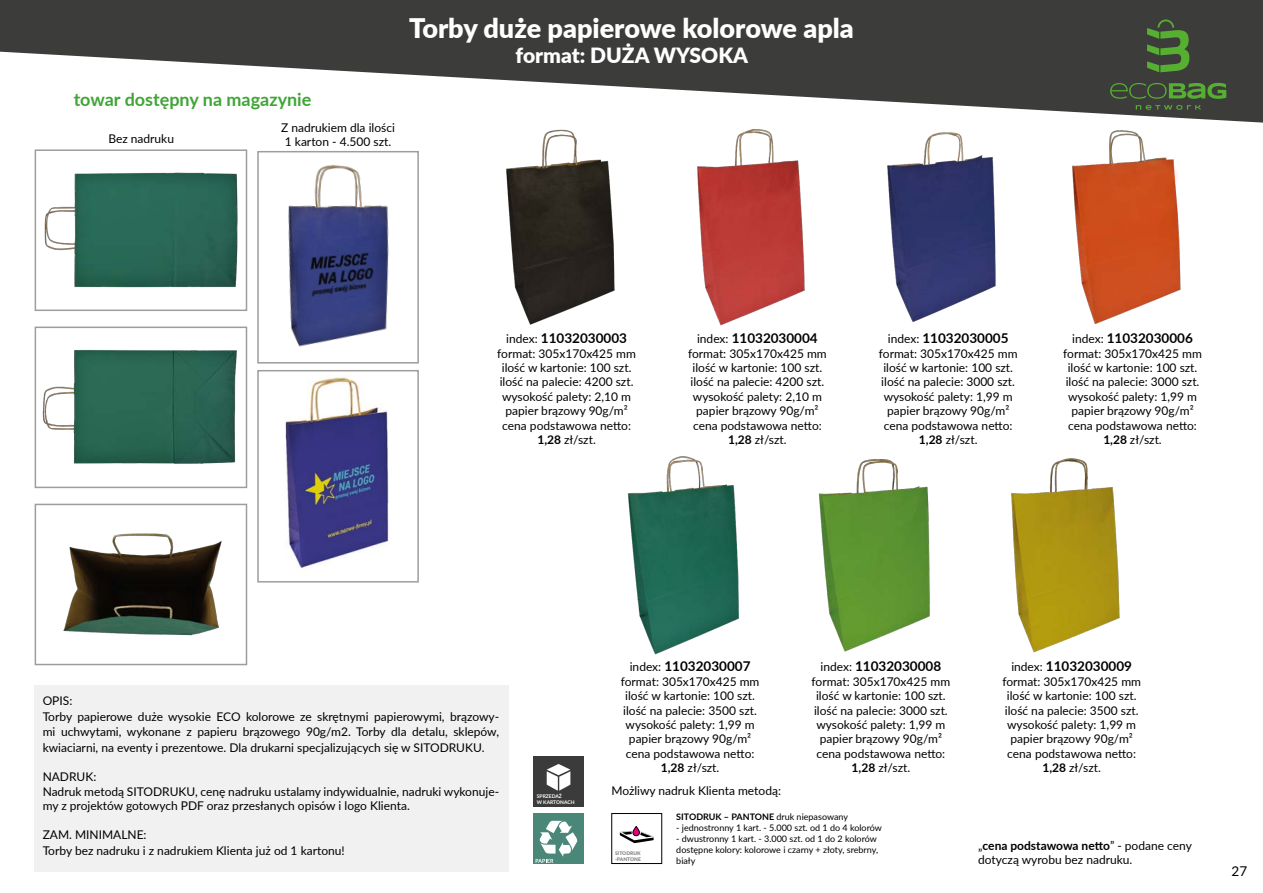
<style>
.page{position:relative;width:1263px;height:893px;background:#fff}
.page>*{position:absolute;margin:0;border:0;box-sizing:border-box;transform-origin:0 0}
.t1{font:900 27px "Lato";color:#fff}
.t2{font:900 21px "Lato";color:#fff}
.t3{font:700 18px "Lato";color:#3fa535}
.t4{font:700 13.5px "Lato";color:#000}
.t5{font:13.5px "Lato";color:#000}
.t6{font:12px/14.4px "Lato";color:#000;text-align:center}
.t7{font:9px/10.8px "Lato";color:#000}
.t8{font:700 9px "Lato";color:#000}
.t9{font:700 4.95px/6px "Lato";color:#fff}
.t10{font:900 4.95px/6px "Lato";color:#878787}
.s1{font-weight:400;font-size:12px}
.s2{font-weight:700}
.s3{font-weight:400}
</style>
<div class="page">
<svg style="left:0;top:0;width:1263px;height:123px;fill:#3c3c3b"></svg>
<div style="left:35px;top:685px;width:474px;height:186px;background:#f2f1f1"></div>
<div style="left:533px;top:813px;width:51px;height:51px;background:#4a8779"></div>
<svg style="left:536px;top:821px;width:41px;height:42px"></svg>
<div style="left:533px;top:756px;width:50px;height:50px;background:#3c3b3b"></div>
<svg style="left:547px;top:771px;width:23px;height:20px"></svg>
<svg style="left:547px;top:764px;width:23px;height:11px"></svg>
<img style="left:506px;top:129px;width:109px;height:196px">
<img style="left:887px;top:132px;width:109px;height:191px">
<img style="left:818px;top:459px;width:112px;height:193px">
<img style="left:697px;top:129px;width:108px;height:197px">
<img style="left:627px;top:456px;width:112px;height:199px">
<img style="left:1072px;top:130px;width:109px;height:194px">
<img style="left:1011px;top:458px;width:109px;height:195px">
<div style="left:611px;top:813px;width:51px;height:51px;border:1px solid #000"></div>
<svg style="left:620px;top:826px;width:34px;height:17px"></svg>
<img style="left:44px;top:172px;width:194px;height:116px">
<div style="left:35px;top:149px;width:212px;height:162px;border:2px solid #9d9d9c"></div>
<img style="left:42px;top:350px;width:195px;height:114px">
<div style="left:35px;top:327px;width:212px;height:161px;border:2px solid #9d9d9c"></div>
<img style="left:63px;top:533px;width:159px;height:103px">
<div style="left:35px;top:504px;width:212px;height:161px;border:2px solid #9d9d9c"></div>
<svg style="left:1136px;top:105px;width:65px;height:5px"></svg>
<svg style="left:1110px;top:83px;width:116px;height:16px;background:#466a36"></svg>
<svg style="left:1147px;top:20px;width:42px;height:52px;background:#477036"></svg>
<img style="left:288px;top:165px;width:101px;height:182px">
<div style="left:257px;top:151px;width:162px;height:213px;border:2px solid #9d9d9c"></div>
<img style="left:285px;top:375px;width:104px;height:194px">
<div style="left:257px;top:370px;width:162px;height:213px;border:2px solid #9d9d9c"></div>
<h3 class="t3" style="left:74px;top:87px;width:239px">towar dostępny na magazynie</h3>
<p class="t6" style="left:281px;top:120px;width:115px">Z nadrukiem dla ilości</p>
<p class="t6" style="left:108px;top:131px;width:67px">Bez nadruku</p>
<p class="t6" style="left:285px;top:134px;width:108px">1 karton - 4.500 szt.</p>
<h1 class="t1" style="left:409px;top:8px;width:446px">Torby duże papierowe kolorowe apla</h1>
<h2 class="t2" style="left:515px;top:40px;width:234px">format: DUŻA WYSOKA</h2>
<p class="t4" style="left:506px;top:328px;width:122px"><span class="s1">index:</span> 11032030003</p>
<p class="t6" style="left:497px;top:346px;width:140px">format: 305x170x425 mm ilość w kartonie: 100 szt. ilość na palecie: 4200 szt. wysokość palety: 2,10 m papier brązowy 90g/m² cena podstawowa netto:<br><span class="s2">1,28</span> zł/szt.</p>
<p class="t4" style="left:697px;top:328px;width:122px"><span class="s1">index:</span> 11032030004</p>
<p class="t6" style="left:688px;top:346px;width:140px">format: 305x170x425 mm ilość w kartonie: 100 szt. ilość na palecie: 4200 szt. wysokość palety: 2,10 m papier brązowy 90g/m² cena podstawowa netto:<br><span class="s2">1,28</span> zł/szt.</p>
<p class="t4" style="left:888px;top:328px;width:122px"><span class="s1">index:</span> 11032030005</p>
<p class="t6" style="left:879px;top:346px;width:140px">format: 305x170x425 mm ilość w kartonie: 100 szt. ilość na palecie: 3000 szt. wysokość palety: 1,99 m papier brązowy 90g/m² cena podstawowa netto:<br><span class="s2">1,28</span> zł/szt.</p>
<p class="t4" style="left:1072px;top:328px;width:122px"><span class="s1">index:</span> 11032030006</p>
<p class="t6" style="left:1063px;top:346px;width:140px">format: 305x170x425 mm ilość w kartonie: 100 szt. ilość na palecie: 3000 szt. wysokość palety: 1,99 m papier brązowy 90g/m² cena podstawowa netto:<br><span class="s2">1,28</span> zł/szt.</p>
<p class="t6" style="left:43px;top:692px;width:458px;line-height:16.5px;text-align:left">OPIS:<br>Torby papierowe duże wysokie ECO kolorowe ze skrętnymi papierowymi, brązowy-</p>
<p class="t6" style="left:43px;top:723px;width:458px;line-height:16.5px;text-align:left">mi uchwytami, wykonane z papieru brązowego 90g/m2. Torby dla detalu, sklepów, kwiaciarni, na eventy i prezentowe. Dla drukarni specjalizujących się w SITODRUKU.</p>
<p class="t6" style="left:43px;top:769px;width:458px;text-align:left">NADRUK:<br>Nadruk metodą SITODRUKU, cenę nadruku ustalamy indywidualnie, nadruki wykonuje&shy;my z projektów gotowych PDF oraz przesłanych opisów i logo Klienta.</p>
<p class="t6" style="left:43px;top:826px;width:304px;line-height:16.5px;text-align:left">ZAM. MINIMALNE:<br>Torby bez nadruku i z nadrukiem Klienta już od 1 kartonu!</p>
<p class="t9" style="left:537px;top:793px;width:39px">SPRZEDAŻ<br>W KARTONACH</p>
<p class="t4" style="left:630px;top:656px;width:122px"><span class="s1">index:</span> 11032030007</p>
<p class="t6" style="left:621px;top:674px;width:140px">format: 305x170x425 mm ilość w kartonie: 100 szt. ilość na palecie: 3500 szt. wysokość palety: 1,99 m papier brązowy 90g/m² cena podstawowa netto:<br><span class="s2">1,28</span> zł/szt.</p>
<p class="t6" style="left:611px;top:783px;width:171px">Możliwy nadruk Klienta metodą:</p>
<p class="t4" style="left:820px;top:656px;width:122px"><span class="s1">index:</span> 11032030008</p>
<p class="t6" style="left:811px;top:674px;width:140px">format: 305x170x425 mm ilość w kartonie: 100 szt. ilość na palecie: 3000 szt. wysokość palety: 1,99 m papier brązowy 90g/m² cena podstawowa netto:<br><span class="s2">1,28</span> zł/szt.</p>
<p class="t4" style="left:1011px;top:656px;width:122px"><span class="s1">index:</span> 11032030009</p>
<p class="t6" style="left:1002px;top:674px;width:140px">format: 305x170x425 mm ilość w kartonie: 100 szt. ilość na palecie: 3500 szt. wysokość palety: 1,99 m papier brązowy 90g/m² cena podstawowa netto:<br><span class="s2">1,28</span> zł/szt.</p>
<p class="t10" style="left:615px;top:850px;width:27px">SITODRUK -PANTONE</p>
<p class="t8" style="left:676px;top:810px;width:173px">SITODRUK – PANTONE <span class="s3">druk niepasowany</span></p>
<p class="t7" style="left:676px;top:822px;width:207px">- jednostronny 1 kart. - 5.000 szt. od 1 do 4 kolorów</p>
<p class="t7" style="left:676px;top:833px;width:203px">- dwustronny 1 kart. - 3.000 szt. od 1 do 2 kolorów dostępne kolory: kolorowe i czarny + złoty, srebrny, biały</p>
<p class="t6" style="left:978px;top:838px;width:215px;text-align:left">„<span class="s2">cena podstawowa netto</span>” - podane ceny dotyczą wyrobu bez nadruku.</p>
<p class="t5" style="left:1231px;top:861px;width:17px">27</p>
</div>
